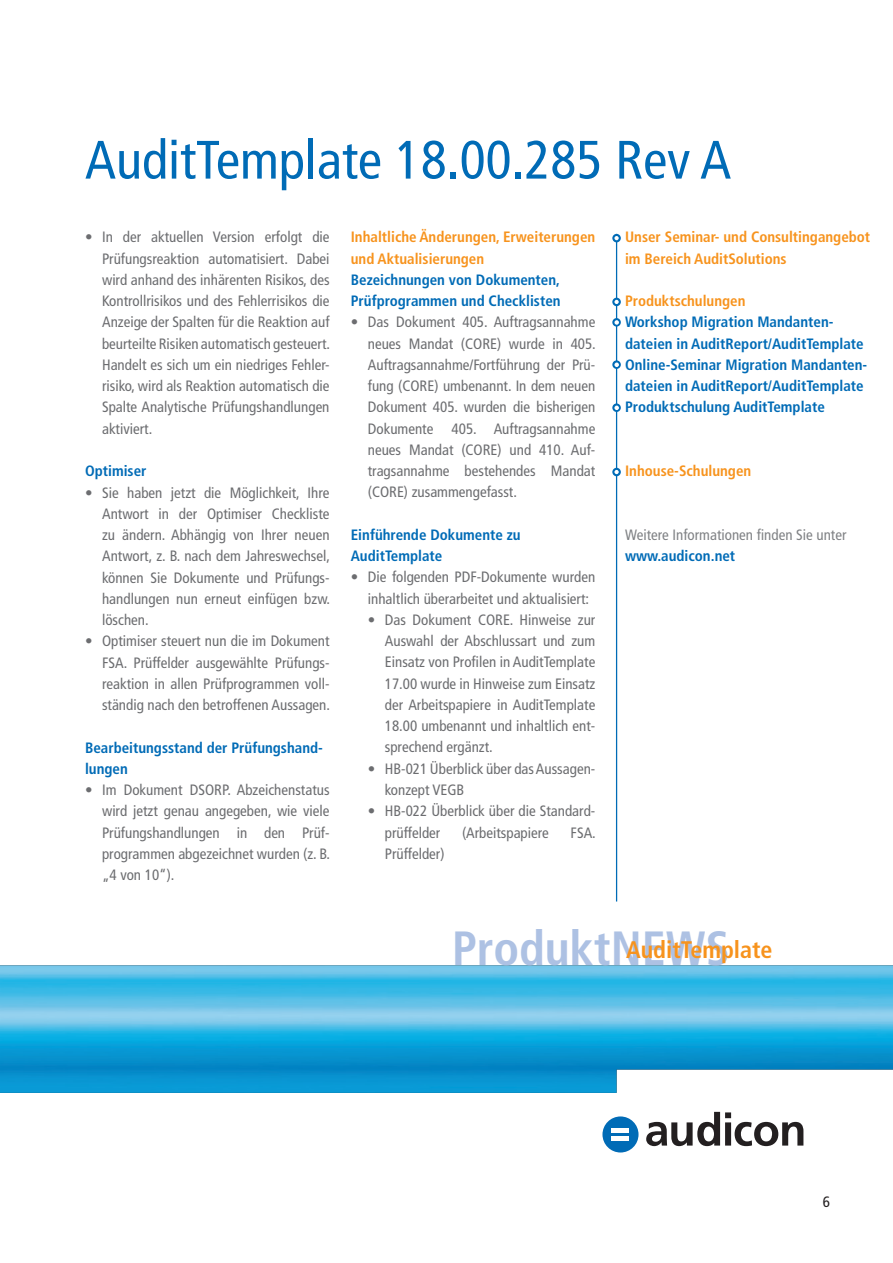
<style>
.page{position:relative;width:893px;height:1263px;background:#fff}
.page>*{position:absolute;margin:0;border:0;box-sizing:border-box;transform-origin:0 0}
.t1{font:condensed 54px "Frutiger LT Std";color:#006bb6}
.t2{font:700 condensed 48px "Frutiger LT Std";color:#adc1e3}
.t3{font:700 condensed 24px "Frutiger LT Std";color:#f7931d}
.t4{font:condensed 15px/21.3px "Frutiger LT Std";color:#6c6d70;text-align:justify}
.t5{font:700 condensed 15px/21.3px "Frutiger LT Std";color:#006bb6}
.t6{font:700 condensed 15px/21.3px "Frutiger LT Std";color:#f7931d}
.t7{font:condensed 15px "Frutiger LT Std";color:#808285}
.t8{font:condensed 15px "Frutiger LT Std";color:#231f20}
</style>
<div class="page">
<hr style="left:616px;top:234px;width:1px;height:667px;background:#006bb6">
<img style="left:0;top:965px;width:893px;height:128px">
<svg style="left:612px;top:234px;width:9px;height:8px"></svg>
<svg style="left:614px;top:236px;width:5px;height:4px"></svg>
<svg style="left:612px;top:298px;width:9px;height:8px"></svg>
<svg style="left:614px;top:300px;width:5px;height:4px"></svg>
<svg style="left:612px;top:468px;width:9px;height:8px"></svg>
<svg style="left:614px;top:470px;width:5px;height:4px"></svg>
<svg style="left:646px;top:1112px;width:157px;height:34px"></svg>
<div style="left:602px;top:1116px;width:36px;height:36px;background:#006bb6;border-radius:50%"></div>
<div style="left:612px;top:1128px;width:17px;height:5px;background:#fff"></div>
<div style="left:612px;top:1136px;width:17px;height:5px;background:#fff"></div>
<svg style="left:612px;top:318px;width:9px;height:9px"></svg>
<svg style="left:614px;top:320px;width:5px;height:5px"></svg>
<svg style="left:612px;top:360px;width:9px;height:9px"></svg>
<svg style="left:614px;top:362px;width:5px;height:5px"></svg>
<svg style="left:612px;top:403px;width:9px;height:9px"></svg>
<svg style="left:614px;top:406px;width:5px;height:4px"></svg>
<h1 class="t1" style="left:85px;top:128px;width:648px">AuditTemplate 18.00.285 Rev A</h1>
<p class="t4" style="left:102px;top:227px;width:230px;text-indent:-17px">• In der aktuellen Version erfolgt die Prüfungsreaktion automatisiert. Dabei wird anhand des inhärenten Risikos, des Kontrollrisikos und des Fehlerrisikos die Anzeige der Spalten für die Reaktion auf beurteilte Risiken automatisch gesteuert.<br>Handelt es sich um ein niedriges Fehler&shy;risiko, wird als Reaktion automatisch die Spalte Analytische Prüfungshandlungen aktiviert.</p>
<p class="t5" style="left:85px;top:460px;width:63px">Optimiser</p>
<p class="t4" style="left:102px;top:482px;width:230px;text-indent:-17px">• Sie haben jetzt die Möglichkeit, Ihre Antwort in der Optimiser Checkliste zu ändern. Abhängig von Ihrer neuen Antwort, z. B. nach dem Jahreswechsel, können Sie Dokumente und Prüfungs&shy;handlungen nun erneut einfügen bzw. löschen.</p>
<p class="t4" style="left:102px;top:630px;width:230px;text-indent:-17px">• Optimiser steuert nun die im Dokument FSA. Prüffelder ausgewählte Prüfungs&shy;reaktion in allen Prüfprogrammen voll&shy;ständig nach den betroffenen Aussagen.</p>
<p class="t5" style="left:85px;top:737px;width:239px">Bearbeitungsstand der Prüfungshand&shy;lungen</p>
<p class="t4" style="left:102px;top:779px;width:230px;text-indent:-17px">• Im Dokument DSORP. Abzeichenstatus wird jetzt genau angegeben, wie viele Prüfungshandlungen in den Prüf&shy;programmen abgezeichnet wurden (z. B. „4 von 10“).</p>
<p class="t6" style="left:351px;top:226px;width:246px">Inhaltliche Änderungen, Erweiterungen und Aktualisierungen</p>
<p class="t5" style="left:351px;top:269px;width:211px">Bezeichnungen von Dokumenten,<br>Prüfprogrammen und Checklisten</p>
<p class="t4" style="left:368px;top:312px;width:230px;text-indent:-17px">• Das Dokument 405. Auftragsannahme neues Mandat (CORE) wurde in 405.<br>Auftragsannahme/Fortführung der Prü&shy;fung (CORE) umbenannt. In dem neuen Dokument 405. wurden die bisherigen Dokumente 405. Auftragsannahme neues Mandat (CORE) und 410. Auf&shy;tragsannahme bestehendes Mandat (CORE) zusammengefasst.</p>
<p class="t5" style="left:351px;top:524px;width:171px">Einführende Dokumente zu<br>AuditTemplate</p>
<p class="t4" style="left:368px;top:567px;width:229px;text-indent:-17px">• Die folgenden PDF-Dokumente wurden inhaltlich überarbeitet und aktualisiert:</p>
<p class="t4" style="left:385px;top:609px;width:212px;text-indent:-17px">• Das Dokument CORE. Hinweise zur Auswahl der Abschlussart und zum Einsatz von Profilen in AuditTemplate 17.00 wurde in Hinweise zum Einsatz der Arbeitspapiere in AuditTemplate 18.00 umbenannt und inhaltlich ent&shy;sprechend ergänzt.</p>
<p class="t4" style="left:385px;top:758px;width:211px;text-indent:-17px">• HB-021 Überblick über das Aussagen&shy;konzept VEGB</p>
<p class="t4" style="left:385px;top:800px;width:211px;text-indent:-17px">• HB-022 Überblick über die Standard&shy;prüffelder</p>
<p class="t4" style="left:462px;top:822px;width:88px">(Arbeitspapiere</p>
<p class="t4" style="left:571px;top:822px;width:27px">FSA.</p>
<p class="t4" style="left:385px;top:843px;width:61px">Prüffelder)</p>
<p class="t6" style="left:625px;top:227px;width:247px">Unser Seminar- und Consultingangebot im Bereich AuditSolutions</p>
<p class="t6" style="left:625px;top:290px;width:122px">Produktschulungen</p>
<p class="t5" style="left:625px;top:312px;width:244px">Workshop Migration Mandanten&shy;dateien in AuditReport/AuditTemplate Online-Seminar Migration Mandanten&shy;dateien in AuditReport/AuditTemplate Produktschulung AuditTemplate</p>
<p class="t6" style="left:625px;top:460px;width:128px">Inhouse-Schulungen</p>
<p class="t7" style="left:625px;top:526px;width:223px">Weitere Informationen finden Sie unter</p>
<p class="t5" style="left:625px;top:545px;width:112px">www.audicon.net</p>
<h2 class="t2" style="left:452px;top:920px;width:279px">ProduktNEWS</h2>
<h3 class="t3" style="left:626px;top:935px;width:148px">AuditTemplate</h3>
<p class="t8" style="left:823px;top:1193px;width:9px">6</p>
</div>
